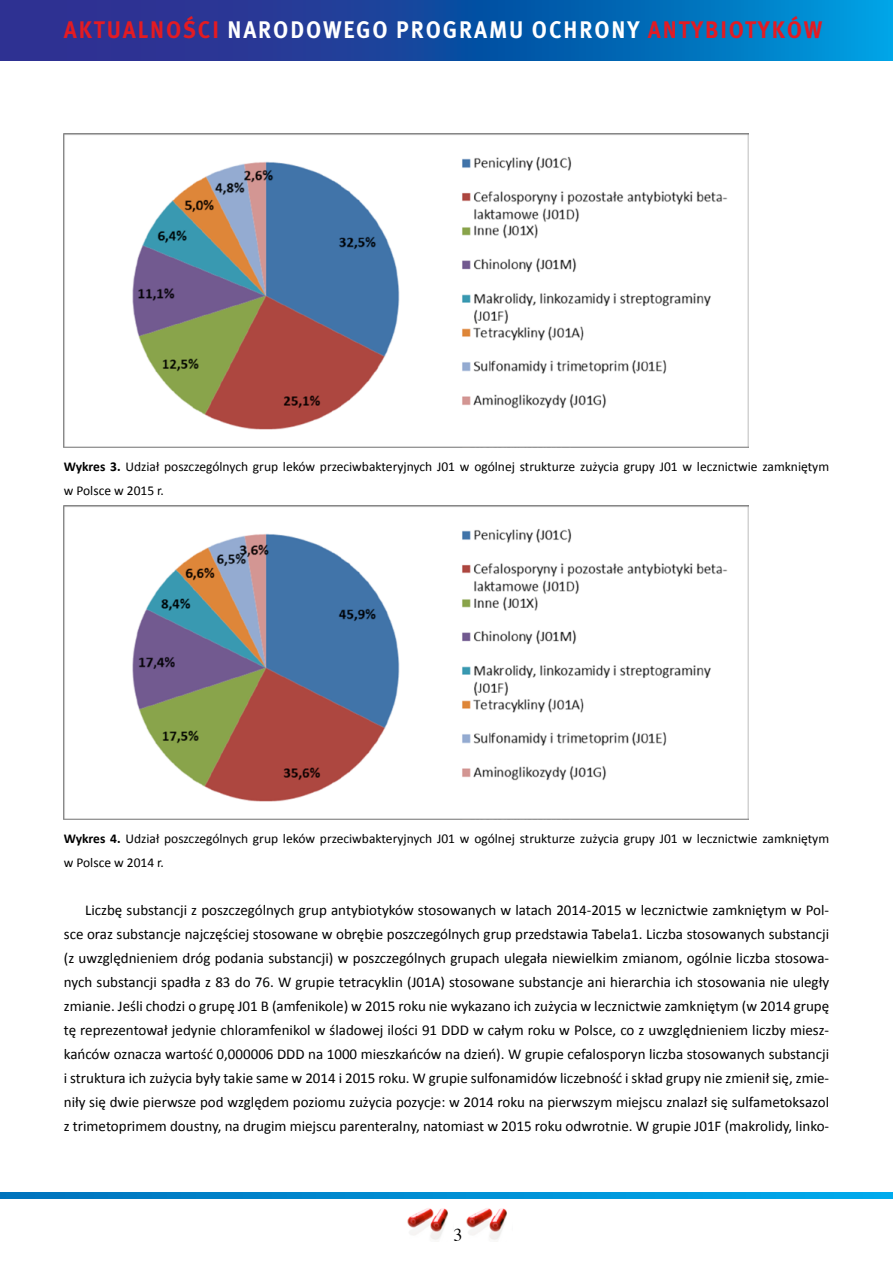
<style>
.page{position:relative;width:893px;height:1263px;background:#fff}
.page>*{position:absolute;margin:0;border:0;box-sizing:border-box;transform-origin:0 0}
.t1{font:700 24px "Meta Pro";letter-spacing:.085em;color:#fff;scale:.92 1}
.t2{font:18px "Times";color:#000}
.t3{font:15px/24px "Calibri";color:#000;text-align:justify}
.t4{font:13.5px/24px "Calibri";color:#000}
.s1{color:#e31b23}
.s2{font-weight:700}
</style>
<div class="page">
<img style="left:64px;top:134px;width:684px;height:313px">
<img style="left:64px;top:506px;width:684px;height:313px">
<svg style="left:0;top:0;width:893px;height:61px;background:#1355a9"></svg>
<img style="left:407px;top:1208px;width:41px;height:32px">
<img style="left:466px;top:1208px;width:41px;height:32px">
<svg style="left:0;top:1192px;width:893px;height:6px;background:#008ed4"></svg>
<h1 class="t1" style="left:64px;top:14px;width:826px"><span class="s1">AKTUALNOŚCI</span> NARODOWEGO PROGRAMU OCHRONY <span class="s1">ANTYBIOTYKÓW</span></h1>
<p class="t4" style="left:64px;top:455px;width:767px"><span class="s2">Wykres 3.</span> Udział poszczególnych grup leków przeciwbakteryjnych J01 w ogólnej strukturze zużycia grupy J01 w lecznictwie zamkniętym w Polsce w 2015 r.</p>
<p class="t4" style="left:64px;top:827px;width:767px"><span class="s2">Wykres 4.</span> Udział poszczególnych grup leków przeciwbakteryjnych J01 w ogólnej strukturze zużycia grupy J01 w lecznictwie zamkniętym w Polsce w 2014 r.</p>
<p class="t3" style="left:64px;top:898px;width:767px;text-indent:21px">Liczbę substancji z poszczególnych grup antybiotyków stosowanych w latach 2014-2015 w lecznictwie zamkniętym w Pol&shy;sce oraz substancje najczęściej stosowane w obrębie poszczególnych grup przedstawia Tabela1. Liczba stosowanych substancji (z uwzględnieniem dróg podania substancji) w poszczególnych grupach ulegała niewielkim zmianom, ogólnie liczba stosowa&shy;nych substancji spadła z 83 do 76. W grupie tetracyklin (J01A) stosowane substancje ani hierarchia ich stosowania nie uległy zmianie. Jeśli chodzi o grupę J01 B (amfenikole) w 2015 roku nie wykazano ich zużycia w lecznictwie zamkniętym (w 2014 grupę tę reprezentował jedynie chloramfenikol w śladowej ilości 91 DDD w całym roku w Polsce, co z uwzględnieniem liczby miesz&shy;kańców oznacza wartość 0,000006 DDD na 1000 mieszkańców na dzień). W grupie cefalosporyn liczba stosowanych substancji i struktura ich zużycia były takie same w 2014 i 2015 roku. W grupie sulfonamidów liczebność i skład grupy nie zmienił się, zmie&shy;niły się dwie pierwsze pod względem poziomu zużycia pozycje: w 2014 roku na pierwszym miejscu znalazł się sulfametoksazol z trimetoprimem doustny, na drugim miejscu parenteralny, natomiast w 2015 roku odwrotnie. W grupie J01F (makrolidy, linko-</p>
<p class="t2" style="left:453px;top:1218px;width:10px">3</p>
</div>
